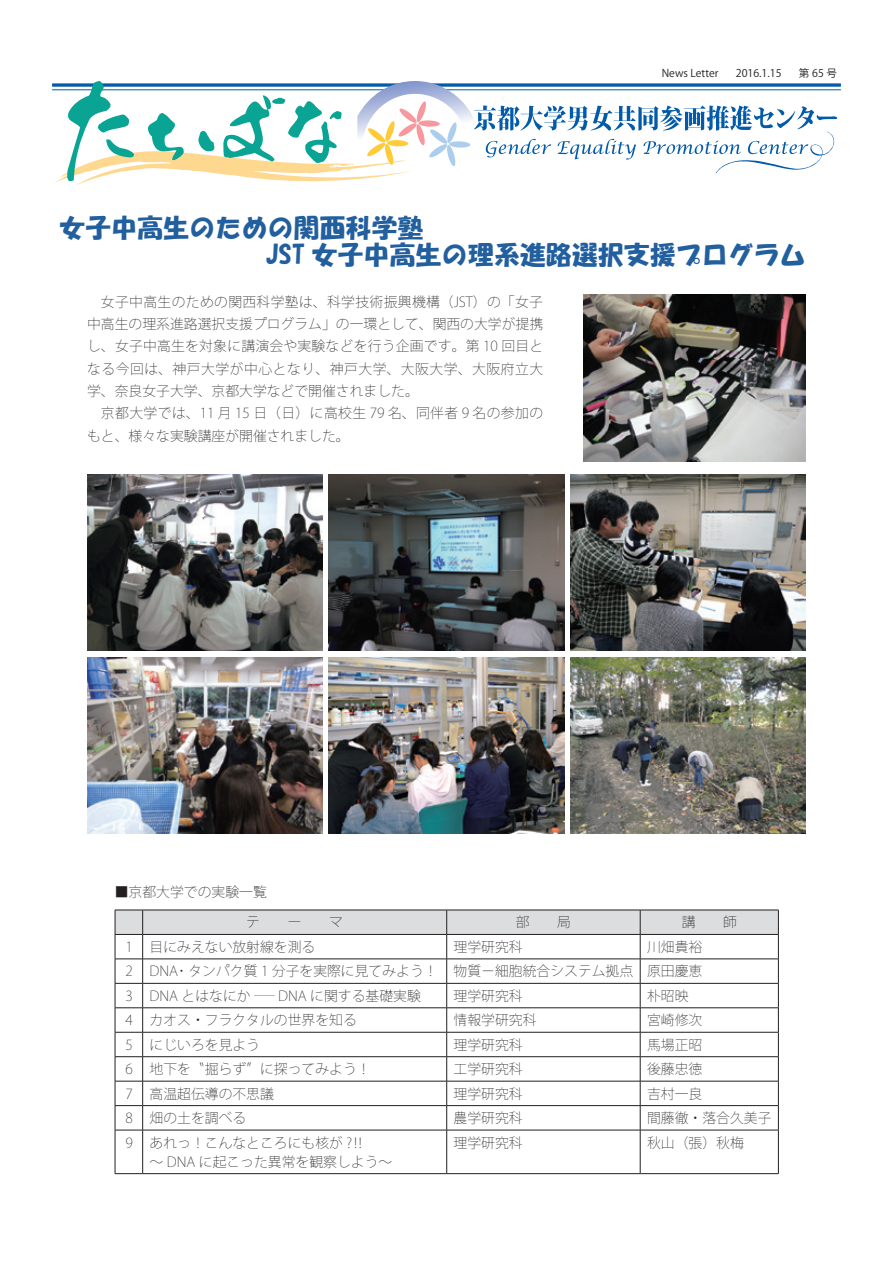
<style>
.page{position:relative;width:893px;height:1263px;background:#fff}
.page>*{position:absolute;margin:0;border:0;box-sizing:border-box;transform-origin:0 0}
.t1{font:25.5px/27.6px "HG Soei Kakupoptai";letter-spacing:.02em;color:#225f9f}
.t2{font:200 13.8px/22.4px "Koz Go Pro";color:#231f20;text-align:justify}
.t3{font:10.65px "Koz Go Pro";color:#231f20}
</style>
<div class="page">
<svg style="left:115px;top:910px;width:664px;height:221px"></svg>
<hr style="left:115px;top:1130px;width:1px;height:43px;background:#231f20">
<hr style="left:143px;top:1130px;width:304px;height:1px;background:#231f20">
<hr style="left:142px;top:1130px;width:1px;height:43px;background:#231f20">
<hr style="left:447px;top:1130px;width:193px;height:1px;background:#231f20">
<hr style="left:446px;top:1130px;width:1px;height:43px;background:#231f20">
<hr style="left:640px;top:1130px;width:139px;height:1px;background:#231f20">
<hr style="left:640px;top:1130px;width:1px;height:43px;background:#231f20">
<hr style="left:778px;top:1130px;width:1px;height:43px;background:#231f20">
<svg style="left:115px;top:1173px;width:28px;height:1px"></svg>
<hr style="left:143px;top:1173px;width:304px;height:1px;background:#231f20">
<hr style="left:447px;top:1173px;width:193px;height:1px;background:#231f20">
<hr style="left:640px;top:1173px;width:139px;height:1px;background:#231f20">
<img style="left:87px;top:474px;width:235px;height:176px">
<img style="left:571px;top:474px;width:235px;height:176px">
<img style="left:584px;top:294px;width:222px;height:167px">
<img style="left:329px;top:474px;width:235px;height:176px">
<img style="left:87px;top:657px;width:235px;height:177px">
<img style="left:571px;top:657px;width:235px;height:176px">
<img style="left:329px;top:657px;width:235px;height:176px">
<hr style="left:52px;top:89px;width:789px;height:1px;background:#015aaa">
<svg style="left:53px;top:81px;width:784px;height:105px"></svg>
<p class="t3" style="left:662px;top:67px;width:58px">News Letter</p>
<p class="t3" style="left:736px;top:67px;width:47px">2016.1.15</p>
<p class="t3" style="left:799px;top:67px;width:40px">第65号</p>
<h1 class="t1" style="left:266px;top:214px;width:542px;text-indent:-206px">女子中高生のための関西科学塾<br>JST 女子中高生の理系進路選択支援プログラム</h1>
<p class="t2" style="left:87px;top:290px;width:458px;text-indent:14px">女子中高生のための関西科学塾は、科学技術振興機構（JST）の「女子中高生の理系進路選択支援プログラム」の一環として、関西の大学が提携し、女子中高生を対象に講演会や実験などを行う企画です。第 10 回目となる今回は、神戸大学が中心となり、神戸大学、大阪大学、大阪府立大学、奈良女子大学、京都大学などで開催されました。</p>
<p class="t2" style="left:87px;top:402px;width:458px;text-indent:14px">京都大学では、11 月 15 日（日）に高校生 79 名、同伴者 9 名の参加のもと、様々な実験講座が開催されました。</p>
<p class="t2" style="left:115px;top:881px;width:154px">■京都大学での実験一覧</p>
<p class="t2" style="left:516px;top:911px;width:57px">部　　局</p>
<p class="t2" style="left:682px;top:911px;width:57px">講　　師</p>
<p class="t2" style="left:125px;top:935px;width:192px">1 目にみえない放射線を測る</p>
<p class="t2" style="left:454px;top:935px;width:71px">理学研究科</p>
<p class="t2" style="left:125px;top:934px;width:578px;line-height:24.5px;text-indent:522px">川畑貴裕2 DNA･タンパク質 1 分子を実際に見てみよう！ 物質－細胞統合システム拠点 原田慶恵3 DNA とはなにか <sup>―</sup> DNA に関する基礎実験</p>
<p class="t2" style="left:454px;top:984px;width:71px">理学研究科</p>
<p class="t2" style="left:647px;top:984px;width:43px">朴昭映</p>
<p class="t2" style="left:125px;top:1009px;width:233px">4 カオス・フラクタルの世界を知る</p>
<p class="t2" style="left:454px;top:1009px;width:84px">情報学研究科</p>
<p class="t2" style="left:647px;top:1009px;width:57px">宮崎修次</p>
<p class="t2" style="left:125px;top:1033px;width:136px">5 にじいろを見よう</p>
<p class="t2" style="left:454px;top:1033px;width:71px">理学研究科</p>
<p class="t2" style="left:647px;top:1033px;width:57px">馬場正昭</p>
<p class="t2" style="left:125px;top:1058px;width:247px">6 地下を＂掘らず＂に探ってみよう！</p>
<p class="t2" style="left:454px;top:1058px;width:71px">工学研究科</p>
<p class="t2" style="left:647px;top:1058px;width:57px">後藤忠徳</p>
<p class="t2" style="left:125px;top:1082px;width:150px">7 高温超伝導の不思議</p>
<p class="t2" style="left:454px;top:1082px;width:71px">理学研究科</p>
<p class="t2" style="left:647px;top:1082px;width:57px">吉村一良</p>
<p class="t2" style="left:125px;top:1107px;width:122px">8 畑の土を調べる</p>
<p class="t2" style="left:454px;top:1107px;width:71px">農学研究科</p>
<p class="t2" style="left:647px;top:1107px;width:126px">間藤徹・落合久美子</p>
<p class="t2" style="left:150px;top:1133px;width:244px;line-height:19.2px;text-indent:-24px">9 あれっ！こんなところにも核が ? ! !<br>～ DNA に起こった異常を観察しよう～</p>
<p class="t2" style="left:454px;top:1131px;width:71px">理学研究科</p>
<p class="t2" style="left:647px;top:1131px;width:98px">秋山（張）秋梅</p>
</div>
